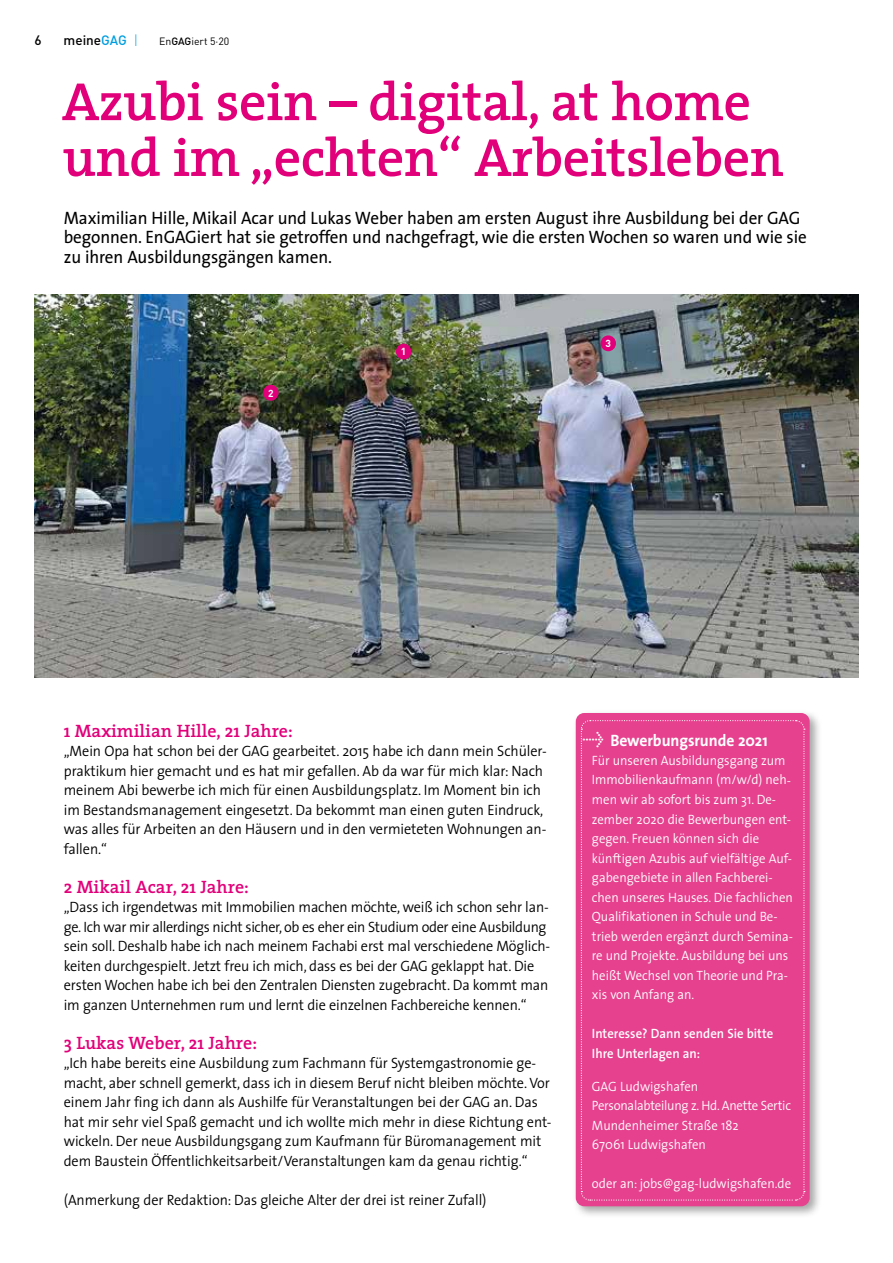
<style>
.page{position:relative;width:893px;height:1263px;background:#fff}
.page>*{position:absolute;margin:0;border:0;box-sizing:border-box;transform-origin:0 0}
.t1{font:600 54.15px/55.8px "The Serif";letter-spacing:-.01em;color:#e2007a}
.t2{font:18px/19.5px "The Sans";letter-spacing:-.005em;color:#000;scale:.95 1}
.t3{font:600 18px "The Serif";color:#e2007a}
.t4{font:700 16.5px "The Sans";letter-spacing:-.005em;color:#fff;scale:.95 1}
.t5{font:300 15px/19.5px "The Sans";letter-spacing:-.005em;color:#000;scale:.95 1}
.t6{font:300 13.5px/19.5px "The Sans";color:#fff;scale:.95 1}
.t7{font:600 13.5px/19.5px "The Sans";color:#fff;scale:.95 1}
.t8{font:500 13.5px "DIN";color:#000}
.t9{font:10.5px "DIN";color:#000}
.t10{font:700 10.2px "DIN";color:#fff}
.s1{color:#009ee0}
.s2{font-weight:300;color:#009ee0}
.s3{font-weight:500}
.s4{font-family:"Meta Plus";font-weight:400;font-size:18px}
</style>
<div class="page">
<div style="left:572px;top:709px;width:251px;height:510px;background:#000;opacity:.35"></div>
<div style="left:576px;top:713px;width:234px;height:493px;background:#e6418e;border-radius:9px"></div>
<svg style="left:580px;top:720px;width:225px;height:481px"></svg>
<img style="left:35px;top:294px;width:823px;height:383px">
<div style="left:396px;top:344px;width:15px;height:15px;background:#e2007a;border-radius:50%"></div>
<div style="left:263px;top:385px;width:16px;height:16px;background:#e2007a;border-radius:50%"></div>
<div style="left:601px;top:335px;width:15px;height:16px;background:#e2007a;border-radius:50%"></div>
<p class="t8" style="left:35px;top:31px;width:9px">6</p>
<p class="t8" style="left:64px;top:31px;width:76px">meine<span class="s1">GAG</span> <span class="s2">|</span></p>
<p class="t9" style="left:159px;top:34px;width:72px">En<span class="s3">GAG</span>iert 5·20</p>
<h1 class="t1" style="left:62px;top:72px;width:724px">Azubi sein – digital, at home und im „echten“ Arbeitsleben</h1>
<p class="t2" style="left:64px;top:207px;width:784px">Maximilian Hille, Mikail Acar und Lukas Weber haben am ersten August ihre Ausbildung bei der GAG begonnen. EnGAGiert hat sie getroffen und nachgefragt, wie die ersten Wochen so waren und wie sie zu ihren Ausbildungsgängen kamen.</p>
<p class="t10" style="left:268px;top:386px;width:7px">2</p>
<p class="t10" style="left:401px;top:345px;width:7px">1</p>
<p class="t10" style="left:606px;top:337px;width:7px">3</p>
<p class="t3" style="left:64px;top:715px;width:231px">1 Maximilian Hille, 21 Jahre:</p>
<p class="t5" style="left:64px;top:741px;width:510px">„Mein Opa hat schon bei der GAG gearbeitet. 2015 habe ich dann mein Schüler&shy;praktikum hier gemacht und es hat mir gefallen. Ab da war für mich klar: Nach meinem Abi bewerbe ich mich für einen Ausbildungsplatz. Im Moment bin ich im Bestandsmanagement eingesetzt. Da bekommt man einen guten Eindruck, was alles für Arbeiten an den Häusern und in den vermieteten Wohnungen an&shy;fallen.“</p>
<p class="t3" style="left:64px;top:871px;width:187px">2 Mikail Acar, 21 Jahre:</p>
<p class="t5" style="left:64px;top:897px;width:514px">„Dass ich irgendetwas mit Immobilien machen möchte, weiß ich schon sehr lan&shy;ge. Ich war mir allerdings nicht sicher, ob es eher ein Studium oder eine Ausbildung sein soll. Deshalb habe ich nach meinem Fachabi erst mal verschiedene Möglich&shy;keiten durchgespielt. Jetzt freu ich mich, dass es bei der GAG geklappt hat. Die ersten Wochen habe ich bei den Zentralen Diensten zugebracht. Da kommt man im ganzen Unternehmen rum und lernt die einzelnen Fachbereiche kennen.“</p>
<p class="t3" style="left:64px;top:1027px;width:195px">3 Lukas Weber, 21 Jahre:</p>
<p class="t5" style="left:64px;top:1053px;width:515px">„Ich habe bereits eine Ausbildung zum Fachmann für Systemgastronomie ge&shy;macht, aber schnell gemerkt, dass ich in diesem Beruf nicht bleiben möchte. Vor einem Jahr fing ich dann als Aushilfe für Veranstaltungen bei der GAG an. Das hat mir sehr viel Spaß gemacht und ich wollte mich mehr in diese Richtung ent&shy;wickeln. Der neue Ausbildungsgang zum Kaufmann für Büromanagement mit dem Baustein Öffentlichkeitsarbeit/Veranstaltungen kam da genau richtig.“</p>
<p class="t5" style="left:64px;top:1189px;width:446px">(Anmerkung der Redaktion: Das gleiche Alter der drei ist reiner Zufall)</p>
<p class="t4" style="left:583px;top:726px;width:196px"><span class="s4">&gt;</span> Bewerbungsrunde 2021</p>
<p class="t6" style="left:592px;top:750px;width:213px">Für unseren Ausbildungsgang zum<br>Immobilienkaufmann (m/w/d) neh&shy;men wir ab sofort bis zum 31. De&shy;zember 2020 die Bewerbungen ent&shy;gegen. Freuen können sich die künftigen Azubis auf vielfältige Auf&shy;gabengebiete in allen Fachberei&shy;chen unseres Hauses. Die fachlichen<br>Qualifikationen in Schule und Be&shy;trieb werden ergänzt durch Semina&shy;re und Projekte. Ausbildung bei uns heißt Wechsel von Theorie und Pra&shy;xis von Anfang an.</p>
<p class="t7" style="left:592px;top:1023px;width:193px">Interesse? Dann senden Sie bitte<br>Ihre Unterlagen an:</p>
<p class="t6" style="left:592px;top:1076px;width:211px">GAG Ludwigshafen<br>Personalabteilung z. Hd. Anette Sertic<br>Mundenheimer Straße 182<br>67061 Ludwigshafen</p>
<p class="t6" style="left:592px;top:1173px;width:211px">oder an: jobs@gag-ludwigshafen.de</p>
</div>
